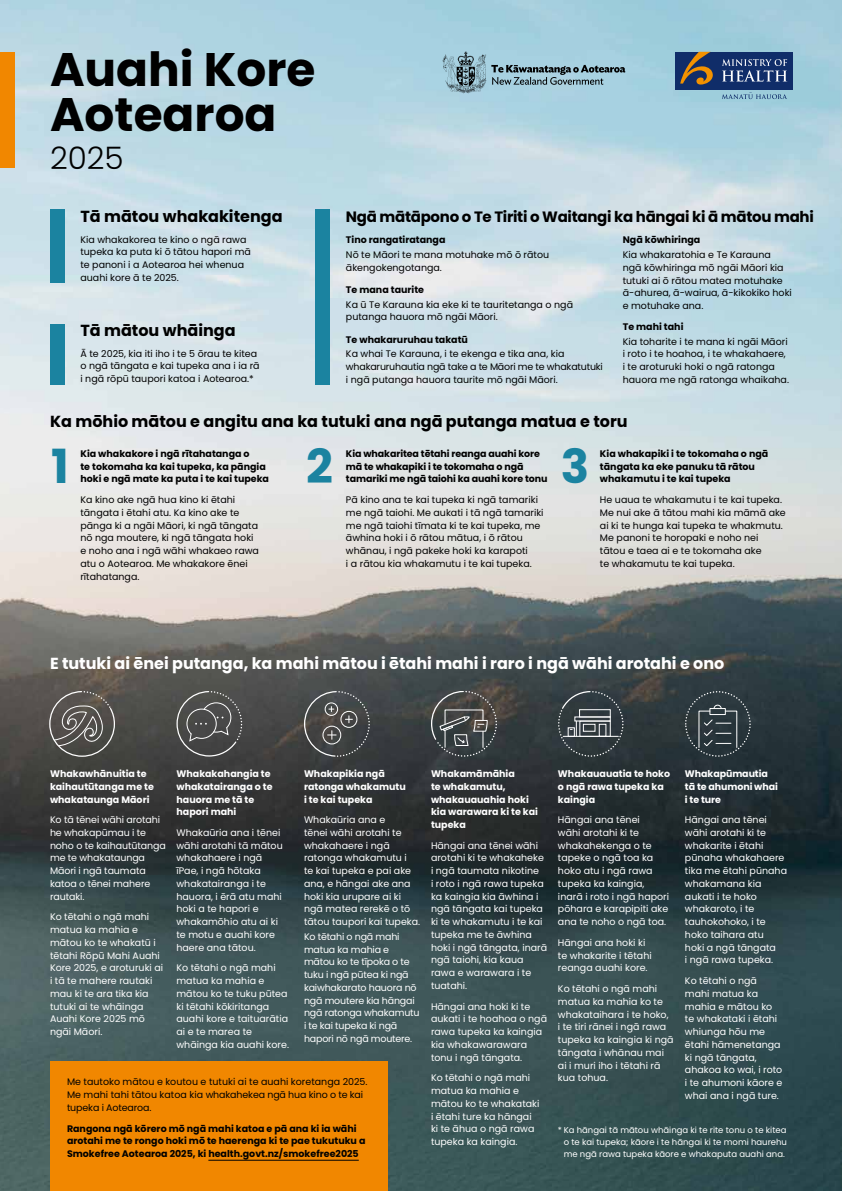
<style>
.page{position:relative;width:842px;height:1191px;background:#fff}
.page>*{position:absolute;margin:0;border:0;box-sizing:border-box;transform-origin:0 0}
.t1{font:700 47px/45px "Poppins";color:#000}
.t2{font:700 47px "Poppins";color:#1b83a0}
.H1b{font:300 31px "Poppins";color:#000}
.t3{font:700 16px "Poppins";color:#000}
.t4{font:700 16px "Poppins";color:#fff}
.t5{font:700 15px "Poppins";letter-spacing:-.02em;color:#000}
.List{font:9.5px/12.8px "Poppins";color:#fff}
.Body{font:9.5px/12.8px "Poppins";color:#000}
.Body-2{font:700 9.5px/12.8px "Poppins";color:#000}
.t6{font:700 9.5px/12.8px "Poppins";color:#fff}
.List-2{font:9.5px/12.8px "Poppins";letter-spacing:-.02em;color:#fff}
.Asterisk{font:8.5px/11.8px "Poppins";color:#fff;text-align:justify}
</style>
<div class="page">
<img style="left:0;top:0;width:842px;height:1191px">
<div style="left:0;top:52px;width:14px;height:115px;background:#f18700"></div>
<div style="left:50px;top:209px;width:14px;height:73px;background:#1b83a0"></div>
<div style="left:315px;top:209px;width:15px;height:175px;background:#1b83a0"></div>
<div style="left:50px;top:324px;width:14px;height:60px;background:#1b83a0"></div>
<svg style="left:49px;top:691px;width:66px;height:66px;background:#65625e"></svg>
<svg style="left:176px;top:691px;width:66px;height:65px;background:#585857"></svg>
<svg style="left:304px;top:691px;width:66px;height:66px;background:#525353"></svg>
<svg style="left:431px;top:691px;width:66px;height:65px;background:#525453"></svg>
<svg style="left:558px;top:691px;width:66px;height:66px;background:#434c50"></svg>
<hr style="left:563px;top:736px;width:55px;height:1px;background:#fff">
<svg style="left:698px;top:704px;width:40px;height:44px;background:#444f54"></svg>
<div style="left:685px;top:691px;width:66px;height:66px;border:1px dashed #fff;border-radius:50%"></div>
<svg style="left:443px;top:52px;width:182px;height:41px;background:#8db0bd"></svg>
<div style="left:675px;top:52px;width:117px;height:38px;background:#102d69"></div>
<svg style="left:722px;top:59px;width:65px;height:23px"></svg>
<svg style="left:722px;top:93px;width:65px;height:6px"></svg>
<svg style="left:680px;top:52px;width:33px;height:33px"></svg>
<div style="left:50px;top:1061px;width:337px;height:130px;background:#f18700"></div>
<hr style="left:208px;top:1160px;width:151px;height:1px;background:#000">
<h1 class="t1" style="left:50px;top:48px;width:267px">Auahi Kore<br>Aotearoa</h1>
<p class="H1b" style="left:50px;top:140px;width:75px">2025</p>
<h2 class="t3" style="left:80px;top:207px;width:204px">Tā mātou whakakitenga</h2>
<p class="Body" style="left:80px;top:233px;width:172px">Kia whakakorea te kino o ngā rawa tupeka ka puta ki ō tātou hapori mā te panoni i a Aotearoa hei whenua auahi kore ā te 2025.</p>
<h2 class="t5" style="left:346px;top:208px;width:469px">Ngā mātāpono o Te Tiriti o Waitangi ka hāngai ki ā mātou mahi</h2>
<h3 class="Body-2" style="left:346px;top:233px;width:101px">Tino rangatiratanga</h3>
<p class="Body" style="left:346px;top:248px;width:205px">Nō te Māori te mana motuhake mō ō rātou ākengokengotanga.</p>
<h3 class="Body-2" style="left:346px;top:283px;width:80px">Te mana taurite</h3>
<p class="Body" style="left:346px;top:298px;width:229px">Ka ū Te Karauna kia eke ki te tauritetanga o ngā putanga hauora mō ngāi Māori.</p>
<h3 class="Body-2" style="left:346px;top:333px;width:123px">Te whakaruruhau takatū</h3>
<p class="Body" style="left:346px;top:348px;width:258px">Ka whai Te Karauna, i te ekenga e tika ana, kia whakaruruhautia ngā take a te Māori me te whakatutuki i ngā putanga hauora taurite mō ngāi Māori.</p>
<h3 class="Body-2" style="left:623px;top:233px;width:79px">Ngā kōwhiringa</h3>
<p class="Body" style="left:623px;top:248px;width:171px">Kia whakaratohia e Te Karauna ngā kōwhiringa mō ngāi Māori kia tutuki ai ō rātou matea motuhake ā-ahurea, ā-wairua, ā-kikokiko hoki e motuhake ana.</p>
<h3 class="Body-2" style="left:623px;top:320px;width:62px">Te mahi tahi</h3>
<p class="Body" style="left:623px;top:335px;width:168px">Kia toharite i te mana ki ngāi Māori i roto i te hoahoa, i te whakahaere, i te aroturuki hoki o ngā ratonga hauora me ngā ratonga whaikaha.</p>
<h2 class="t3" style="left:50px;top:412px;width:579px">Ka mōhio mātou e angitu ana ka tutuki ana ngā putanga matua e toru</h2>
<h1 class="t2" style="left:51px;top:439px;width:19px">1</h1>
<p class="Body-2" style="left:80px;top:447px;width:190px">Kia whakakore i ngā rītahatanga o<br>te tokomaha ka kai tupeka, ka pāngia hoki e ngā mate ka puta i te kai tupeka</p>
<p class="Body" style="left:80px;top:493px;width:180px">Ka kino ake ngā hua kino ki ētahi tāngata i ētahi atu. Ka kino ake te pānga ki a ngāi Māori, ki ngā tāngata nō nga moutere, ki ngā tāngata hoki e noho ana i ngā wāhi whakaeo rawa atu o Aotearoa. Me whakakore ēnei rītahatanga.</p>
<h2 class="t3" style="left:80px;top:321px;width:157px">Tā mātou whāinga</h2>
<p class="Body" style="left:80px;top:347px;width:181px">Ā te 2025, kia iti iho i te 5 ōrau te kitea o ngā tāngata e kai tupeka ana i ia rā i ngā rōpū taupori katoa i Aotearoa.*</p>
<h1 class="t2" style="left:561px;top:439px;width:30px">3</h1>
<p class="Body-2" style="left:600px;top:447px;width:170px">Kia whakapiki i te tokomaha o ngā tāngata ka eke panuku tā rātou whakamutu i te kai tupeka</p>
<p class="Body" style="left:600px;top:493px;width:187px">He uaua te whakamutu i te kai tupeka.<br>Me nui ake ā tātou mahi kia māmā ake ai ki te hunga kai tupeka te whakmutu.<br>Me panoni te horopaki e noho nei tātou e taea ai e te tokomaha ake<br>te whakamutu te kai tupeka.</p>
<h1 class="t2" style="left:306px;top:439px;width:28px">2</h1>
<p class="Body-2" style="left:346px;top:447px;width:203px">Kia whakaritea tētahi reanga auahi kore mā te whakapiki i te tokomaha o ngā tamariki me ngā taiohi ka auahi kore tonu</p>
<p class="Body" style="left:346px;top:493px;width:199px">Pā kino ana te kai tupeka ki ngā tamariki me ngā taiohi. Me aukati i tā ngā tamariki me ngā taiohi tīmata ki te kai tupeka, me āwhina hoki i ō rātou mātua, i ō rātou whānau, i ngā pakeke hoki ka karapoti<br>i a rātou kia whakamutu i te kai tupeka.</p>
<h2 class="t4" style="left:50px;top:654px;width:676px">E tutuki ai ēnei putanga, ka mahi mātou i ētahi mahi i raro i ngā wāhi arotahi e ono</h2>
<h3 class="t6" style="left:50px;top:767px;width:105px">Whakawhānuitia te kaihautūtanga me te whakataunga Māori</h3>
<p class="List" style="left:50px;top:813px;width:117px">Ko tā tēnei wāhi arotahi he whakapūmau i te noho o te kaihautūtanga me te whakataunga<br>Māori i ngā taumata katoa o tēnei mahere rautaki.</p>
<p class="List" style="left:50px;top:910px;width:115px">Ko tētahi o ngā mahi matua ka mahia e mātou ko te whakatū i tētahi Rōpū Mahi Auahi<br>Kore 2025, e aroturuki ai i tā te mahere rautaki mau ki te ara tika kia tutuki ai te whāinga<br>Auahi Kore 2025 mō ngāi Māori.</p>
<h3 class="t6" style="left:176px;top:767px;width:98px">Whakakahangia te whakatairanga o te hauora me tā te hapori mahi</h3>
<p class="List" style="left:176px;top:826px;width:108px">Whakaūria ana i tēnei wāhi arotahi tā mātou whakahaere i ngā īPae, i ngā hōtaka whakatairanga i te hauora, i ērā atu mahi hoki a te hapori e whakamōhio atu ai ki te motu e auahi kore haere ana tātou.</p>
<p class="List" style="left:176px;top:961px;width:114px">Ko tētahi o ngā mahi matua ka mahia e mātou ko te tuku pūtea ki tētahi kōkiritanga auahi kore e taituarātia ai e te marea te whāinga kia auahi kore.</p>
<h3 class="t6" style="left:304px;top:767px;width:103px">Whakapikia ngā ratonga whakamutu i te kai tupeka</h3>
<p class="List" style="left:304px;top:813px;width:118px">Whakaūria ana e<br>tēnei wāhi arotahi te whakahaere i ngā ratonga whakamutu i<br>te kai tupeka e pai ake ana, e hāngai ake ana hoki kia urupare ai ki ngā matea rerekē o tō tātou taupori kai tupeka.</p>
<h3 class="List-2" style="left:304px;top:930px;width:117px">Ko tētahi o ngā mahi matua ka mahia e mātou ko te tīpoka o te tuku i ngā pūtea ki ngā kaiwhakarato hauora nō ngā moutere kia hāngai ngā ratonga whakamutu i te kai tupeka ki ngā hapori nō ngā moutere.</h3>
<p class="Body" style="left:67px;top:1075px;width:302px">Me tautoko mātou e koutou e tutuki ai te auahi koretanga 2025.<br>Me mahi tahi tātou katoa kia whakahekea ngā hua kino o te kai tupeka i Aotearoa.</p>
<p class="Body-2" style="left:67px;top:1122px;width:300px">Rangona ngā kōrero mō ngā mahi katoa e pā ana ki ia wāhi arotahi me te rongo hoki mō te haerenga ki te pae tukutuku a<br>Smokefree Aotearoa 2025, ki health.govt.nz/smokefree2025</p>
<h3 class="t6" style="left:431px;top:767px;width:109px">Whakamāmāhia<br>te whakamutu, whakauauahia hoki kia warawara ki te kai tupeka</h3>
<p class="List" style="left:431px;top:839px;width:118px">Hāngai ana tēnei wāhi arotahi ki te whakaheke i ngā taumata nikotine<br>i roto i ngā rawa tupeka ka kaingia kia āwhina i ngā tāngata kai tupeka ki te whakamutu i te kai tupeka me te āwhina hoki i ngā tāngata, inarā ngā taiohi, kia kaua rawa e warawara i te tuatahi.</p>
<p class="List" style="left:431px;top:1000px;width:118px">Hāngai ana hoki ki te aukati i te hoahoa o ngā rawa tupeka ka kaingia kia whakawarawara tonu i ngā tāngata.</p>
<p class="List" style="left:431px;top:1071px;width:110px">Ko tētahi o ngā mahi matua ka mahia e mātou ko te whakataki i ētahi ture ka hāngai ki te āhua o ngā rawa tupeka ka kaingia.</p>
<h3 class="t6" style="left:558px;top:767px;width:114px">Whakauauatia te hoko o ngā rawa tupeka ka kaingia</h3>
<p class="List" style="left:558px;top:813px;width:113px">Hāngai ana tēnei<br>wāhi arotahi ki te whakahekenga o te tapeke o ngā toa ka hoko atu i ngā rawa tupeka ka kaingia, inarā i roto i ngā hapori pōhara e karapipiti ake ana te noho o ngā toa.</p>
<p class="List" style="left:558px;top:936px;width:95px">Hāngai ana hoki ki te whakarite i tētahi reanga auahi kore.</p>
<p class="List" style="left:558px;top:982px;width:117px">Ko tētahi o ngā mahi matua ka mahia ko te whakataihara i te hoko,<br>i te tiri rānei i ngā rawa tupeka ka kaingia ki ngā tāngata i whānau mai ai i muri iho i tētahi rā kua tohua.</p>
<h3 class="t6" style="left:685px;top:767px;width:94px">Whakapūmautia tā te ahumoni whai i te ture</h3>
<p class="List" style="left:685px;top:813px;width:104px">Hāngai ana tēnei wāhi arotahi ki te whakarite i ētahi pūnaha whakahaere tika me ētahi pūnaha whakamana kia aukati i te hoko whakaroto, i te tauhokohoko, i te hoko taihara atu<br>hoki a ngā tāngata<br>i ngā rawa tupeka.</p>
<p class="List" style="left:685px;top:974px;width:99px">Ko tētahi o ngā mahi matua ka mahia e mātou ko te whakataki i ētahi whiunga hōu me ētahi hāmenetanga ki ngā tāngata, ahakoa ko wai, i roto i te ahumoni kāore e whai ana i ngā ture.</p>
<p class="Asterisk" style="left:564px;top:1124px;width:225px;text-indent:-6px">* Ka hāngai tā mātou whāinga ki te rite tonu o te kitea o te kai tupeka; kāore i te hāngai ki te momi haurehu me ngā rawa tupeka kāore e whakaputa auahi ana.</p>
</div>
